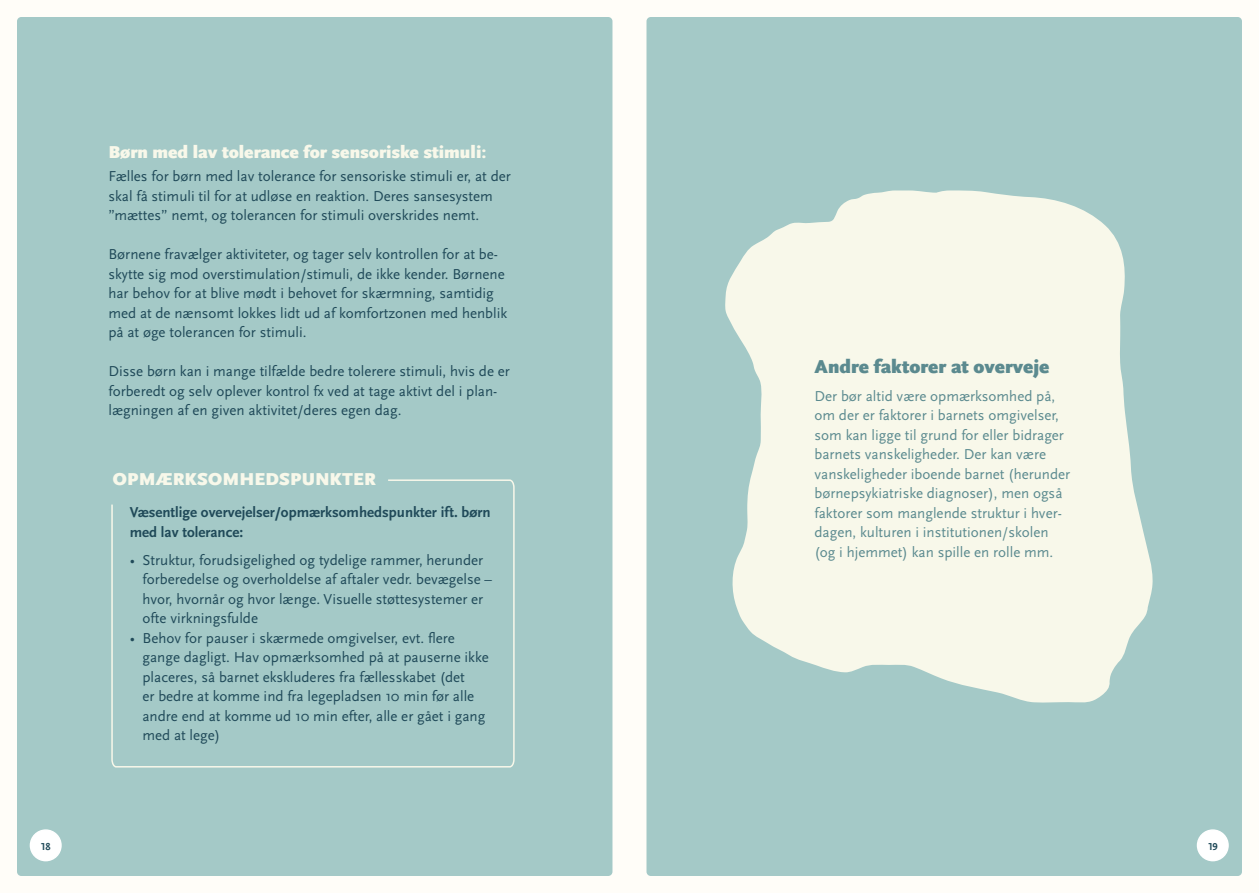
<style>
.page{position:relative;width:1259px;height:893px;background:#fffdf8}
.page>*{position:absolute;margin:0;border:0;box-sizing:border-box;transform-origin:0 0}
.t1{font:900 19.5px "Scala Sans OT";color:#5b8a8f}
.t2{font:900 18px "Scala Sans OT";color:#f8f8ea}
.t3{font:15px/19.5px "Scala Sans OT";color:#204a59}
.t4{font:15px/19.5px "Scala Sans OT";color:#5b8a8f}
.t5{font:700 15px/19.5px "Scala Sans OT";color:#204a59}
.t6{font:700 10.5px "Scala Sans OT";color:#204a59}
</style>
<div class="page">
<div style="left:646px;top:17px;width:596px;height:859px;background:#a4c9c7;border-radius:4px"></div>
<div style="left:17px;top:17px;width:595px;height:859px;background:#a4c9c7;border-radius:4px"></div>
<svg style="left:725px;top:190px;width:428px;height:513px;fill:#f8f8ea"></svg>
<svg style="left:111px;top:479px;width:404px;height:289px"></svg>
<div style="left:30px;top:830px;width:31px;height:31px;background:#fff;border-radius:50%"></div>
<div style="left:30px;top:829px;width:32px;height:32px;border:1px solid #fff;border-radius:50%"></div>
<div style="left:1197px;top:830px;width:31px;height:31px;background:#fff;border-radius:50%"></div>
<div style="left:1196px;top:829px;width:32px;height:32px;border:1px solid #fff;border-radius:50%"></div>
<p class="t2" style="left:108px;top:142px;width:379px">Børn med lav tolerance for sensoriske stimuli:</p>
<p class="t3" style="left:108px;top:167px;width:404px">Fælles for børn med lav tolerance for sensoriske stimuli er, at der skal få stimuli til for at udløse en reaktion. Deres sansesystem ”mættes” nemt, og tolerancen for stimuli overskrides nemt.</p>
<p class="t3" style="left:108px;top:245px;width:400px">Børnene fravælger aktiviteter, og tager selv kontrollen for at be&shy;skytte sig mod overstimulation/stimuli, de ikke kender. Børnene har behov for at blive mødt i behovet for skærmning, samtidig med at de nænsomt lokkes lidt ud af komfortzonen med henblik på at øge tolerancen for stimuli.</p>
<p class="t3" style="left:108px;top:362px;width:403px">Disse børn kan i mange tilfælde bedre tolerere stimuli, hvis de er forberedt og selv oplever kontrol fx ved at tage aktivt del i plan&shy;lægningen af en given aktivitet/deres egen dag.</p>
<p class="t2" style="left:113px;top:469px;width:265px">OPMÆRKSOMHEDSPUNKTER</p>
<p class="t5" style="left:130px;top:503px;width:362px">Væsentlige overvejelser/opmærksomhedspunkter ift. børn med lav tolerance:</p>
<p class="t3" style="left:142px;top:551px;width:351px;text-indent:-13px">• Struktur, forudsigelighed og tydelige rammer, herunder forberedelse og overholdelse af aftaler vedr. bevægelse – hvor, hvornår og hvor længe. Visuelle støttesystemer er ofte virkningsfulde</p>
<p class="t3" style="left:142px;top:629px;width:348px;text-indent:-13px">• Behov for pauser i skærmede omgivelser, evt. flere gange dagligt. Hav opmærksomhed på at pauserne ikke placeres, så barnet ekskluderes fra fællesskabet (det<br>er bedre at komme ind fra legepladsen 10 min før alle andre end at komme ud 10 min efter, alle er gået i gang med at lege)</p>
<h1 class="t1" style="left:814px;top:355px;width:236px">Andre faktorer at overveje</h1>
<p class="t4" style="left:814px;top:387px;width:257px">Der bør altid være opmærksomhed på, om der er faktorer i barnets omgivelser, som kan ligge til grund for eller bidrager barnets vanskeligheder. Der kan være vanskeligheder iboende barnet (herunder børnepsykiatriske diagnoser), men også faktorer som manglende struktur i hver&shy;dagen, kulturen i institutionen/skolen (og i hjemmet) kan spille en rolle mm.</p>
<p class="t6" style="left:41px;top:840px;width:11px">18</p>
<p class="t6" style="left:1208px;top:840px;width:11px">19</p>
</div>
